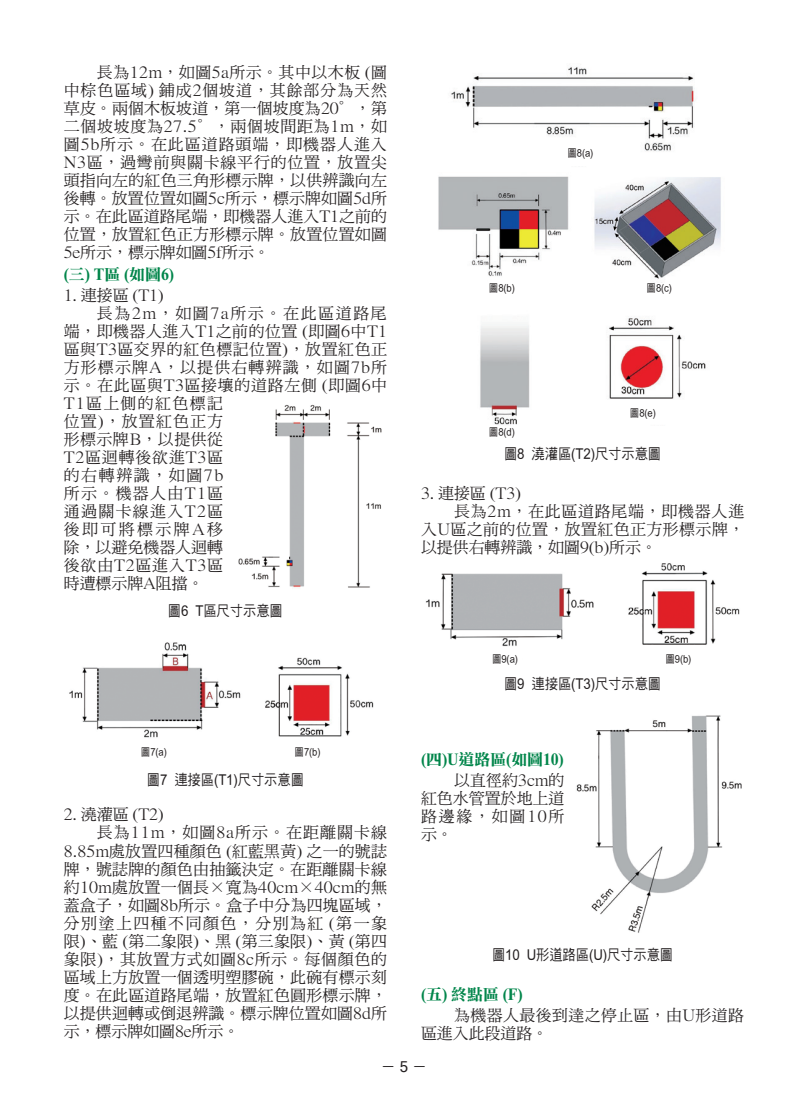
<style>
.page{position:relative;width:808px;height:1106px;background:#fff}
.page>*{position:absolute;margin:0;border:0;box-sizing:border-box;transform-origin:0 0}
.內文-12{font:15.9px/18px "DF Ming Md HKP BF";letter-spacing:.035em;color:#231f20;text-align:justify}
.內文-12-2{font:15.9px/18px "DF Ming Md HKP BF";letter-spacing:.055em;color:#231f20}
.內文-齊-粗明{font:15.9px "DF Li Song Bd HK BF";color:#00854a}
.內文-12齊{font:15.9px "DF Ming Md HKP BF";color:#231f20}
.t1{font:15px "DF Hei Md HK BF";color:#231f20}
.圖說-中{font:14.7px "DF Hei Md HKP BF";color:#231f20;scale:.9 1}
.圖說-中-2{font:10.5px "DF Hei Md HKP BF";color:#231f20;scale:.9 1}
.s1{font-family:"Microsoft Sans Serif"}
</style>
<div class="page">
<img style="left:238px;top:404px;width:144px;height:184px">
<img style="left:69px;top:642px;width:172px;height:96px">
<img style="left:265px;top:657px;width:109px;height:80px">
<img style="left:425px;top:563px;width:315px;height:84px">
<img style="left:576px;top:715px;width:166px;height:218px">
<img style="left:438px;top:67px;width:283px;height:358px">
<div style="left:563px;top:148px;width:35px;height:18px;background:#fff"></div>
<div style="left:484px;top:283px;width:35px;height:17px;background:#fff"></div>
<div style="left:642px;top:283px;width:35px;height:17px;background:#fff"></div>
<div style="left:623px;top:407px;width:40px;height:13px;background:#fff"></div>
<p class="內文-12" style="left:64px;top:63px;width:325px;text-indent:33px">長為12m，如圖5a所示。其中以木板 (圖中棕色區域) 鋪成2個坡道，其餘部分為天然草皮。兩個木板坡道，第一個坡度為20°，第二個坡坡度為27.5°，兩個坡間距為1m，如圖5b所示。在此區道路頭端，即機器人進入N3區，過彎前與關卡線平行的位置，放置尖頭指向左的紅色三角形標示牌，以供辨識向左後轉。放置位置如圖5c所示，標示牌如圖5d所示。在此區道路尾端，即機器人進入T1之前的位置，放置紅色正方形標示牌。放置位置如圖5e所示，標示牌如圖5f所示。</p>
<p class="內文-齊-粗明" style="left:64px;top:266px;width:112px">(三) T區 (如圖6)</p>
<p class="內文-12齊" style="left:64px;top:287px;width:101px">1. 連接區 (T1)</p>
<p class="內文-12-2" style="left:64px;top:305px;width:325px;text-indent:33px">長為2m，如圖7a所示。在此區道路尾端，即機器人進入T1之前的位置 (即圖6中T1區與T3區交界的紅色標記位置)，放置紅色正方形標示牌A，以提供右轉辨識，如圖7b所示。在此區與T3區接壤的道路左側 (即圖6中<br>T1區上側的紅色標記<br>位置)，放置紅色正方<br>形標示牌B，以提供從<br>T2區迴轉後欲進T3區<br>的右轉辨識，如圖7b<br>所示。機器人由T1區<br>通過關卡線進入T2區<br>後即可將標示牌A移<br>除，以避免機器人迴轉<br>後欲由T2區進入T3區<br>時遭標示牌A阻擋。</p>
<p class="圖說-中" style="left:168px;top:602px;width:129px">圖6 T區尺寸示意圖</p>
<p class="圖說-中-2" style="left:141px;top:747px;width:30px">圖7(a)</p>
<p class="圖說-中-2" style="left:295px;top:747px;width:30px">圖7(b)</p>
<p class="圖說-中" style="left:147px;top:772px;width:176px">圖7 連接區(T1)尺寸示意圖</p>
<p class="內文-12齊" style="left:64px;top:806px;width:101px">2. 澆灌區 (T2)</p>
<p class="內文-12" style="left:64px;top:824px;width:325px;text-indent:33px">長為11m，如圖8a所示。在距離關卡線8.85m處放置四種顏色 (紅藍黑黃) 之一的號誌牌，號誌牌的顏色由抽籤決定。在距離關卡線約10m處放置一個長×寬為40cm×40cm的無蓋盒子，如圖8b所示。盒子中分為四塊區域，分別塗上四種不同顏色，分別為紅 (第一象限)、藍 (第二象限)、黑 (第三象限)、黃 (第四象限)，其放置方式如圖8c所示。每個顏色的區域上方放置一個透明塑膠碗，此碗有標示刻度。在此區道路尾端，放置紅色圓形標示牌，以提供迴轉或倒退辨識。標示牌位置如圖8d所示，標示牌如圖8e所示。</p>
<p class="圖說-中-2" style="left:567px;top:148px;width:30px">圖8(a)</p>
<p class="圖說-中-2" style="left:489px;top:283px;width:30px">圖8(b)</p>
<p class="圖說-中-2" style="left:647px;top:283px;width:30px">圖8(c)</p>
<p class="圖說-中-2" style="left:489px;top:426px;width:30px">圖8(d)</p>
<p class="圖說-中-2" style="left:630px;top:407px;width:30px">圖8(e)</p>
<p class="圖說-中" style="left:504px;top:446px;width:176px">圖8 澆灌區(T2)尺寸示意圖</p>
<p class="內文-12齊" style="left:421px;top:485px;width:101px">3. 連接區 (T3)</p>
<p class="內文-12" style="left:421px;top:502px;width:325px;text-indent:33px">長為2m，在此區道路尾端，即機器人進入U區之前的位置，放置紅色正方形標示牌，以提供右轉辨識，如圖9(b)所示。</p>
<p class="圖說-中-2" style="left:492px;top:654px;width:30px">圖9(a)</p>
<p class="圖說-中-2" style="left:665px;top:654px;width:30px">圖9(b)</p>
<p class="圖說-中" style="left:504px;top:676px;width:176px">圖9 連接區(T3)尺寸示意圖</p>
<p class="內文-齊-粗明" style="left:421px;top:751px;width:144px">(四)U道路區(如圖10)</p>
<p class="內文-12" style="left:421px;top:771px;width:145px;text-indent:33px">以直徑約3cm的紅色水管置於地上道路邊緣，如圖10所示。</p>
<p class="圖說-中" style="left:492px;top:947px;width:203px">圖10 U形道路區(U)尺寸示意圖</p>
<p class="內文-齊-粗明" style="left:421px;top:986px;width:103px">(五) 終點區 (F)</p>
<p class="內文-12" style="left:421px;top:1006px;width:325px;text-indent:33px">為機器人最後到達之停止區，由U形道路區進入此段道路。</p>
<p class="t1" style="left:381px;top:1059px;width:48px">－ <span class="s1">5</span> －</p>
</div>
